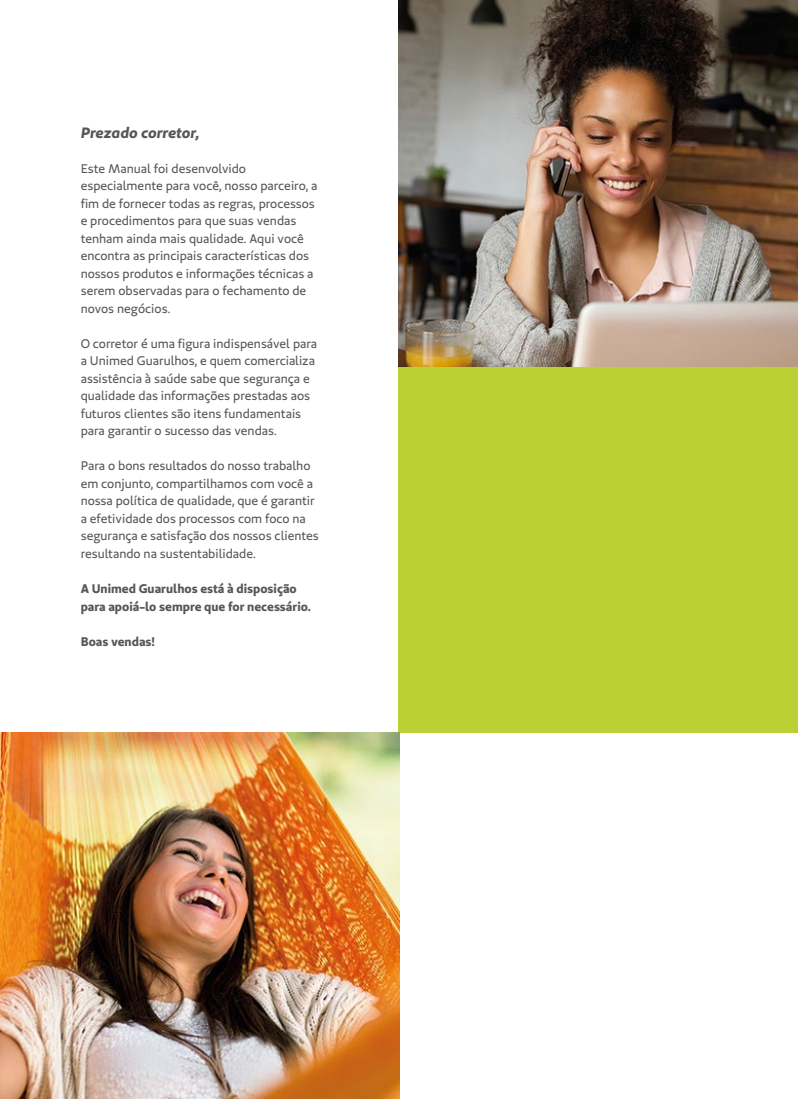
<style>
.page{position:relative;width:798px;height:1099px;background:#fff}
.page>*{position:absolute;margin:0;border:0;box-sizing:border-box;transform-origin:0 0}
.t1{font:italic 15px "Unimed Sans 2020 Bold";letter-spacing:-.005em;color:#575756}
.t2{font:12.5px/17.5px "Unimed Sans 2020 Regular";color:#575756}
.t3{font:12.5px/17.5px "Unimed Sans 2020 Bold";color:#575756}
</style>
<div class="page">
<div style="left:399px;top:348px;width:398px;height:384px;background:#bbd034"></div>
<img style="left:399px;top:0;width:398px;height:366px">
<img style="left:0;top:732px;width:399px;height:366px">
<p class="t1" style="left:81px;top:122px;width:120px">Prezado corretor,</p>
<p class="t2" style="left:81px;top:159px;width:238px">Este Manual foi desenvolvido especialmente para você, nosso parceiro, a fim de fornecer todas as regras, processos e procedimentos para que suas vendas tenham ainda mais qualidade. Aqui você encontra as principais características dos nossos produtos e informações técnicas a serem observadas para o fechamento de novos negócios.</p>
<p class="t2" style="left:81px;top:334px;width:238px">O corretor é uma figura indispensável para a Unimed Guarulhos, e quem comercializa assistência à saúde sabe que segurança e qualidade das informações prestadas aos futuros clientes são itens fundamentais para garantir o sucesso das vendas.</p>
<p class="t2" style="left:81px;top:457px;width:239px">Para o bons resultados do nosso trabalho em conjunto, compartilhamos com você a nossa política de qualidade, que é garantir a efetividade dos processos com foco na segurança e satisfação dos nossos clientes resultando na sustentabilidade.</p>
<p class="t3" style="left:81px;top:579px;width:232px">A Unimed Guarulhos está à disposição para apoiá-lo sempre que for necessário.</p>
<p class="t3" style="left:81px;top:632px;width:76px">Boas vendas!</p>
</div>
